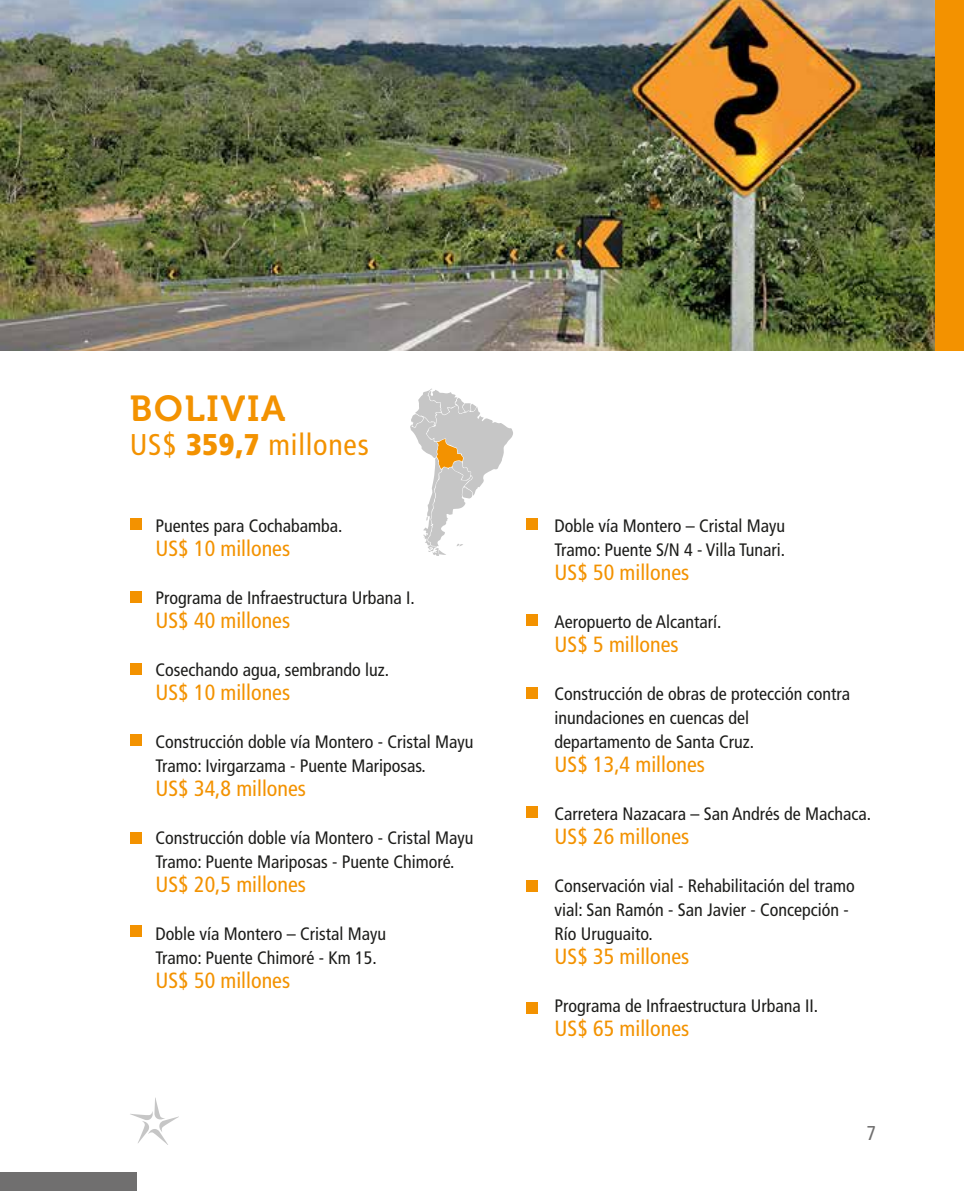
<style>
.page{position:relative;width:964px;height:1191px;background:#fff}
.page>*{position:absolute;margin:0;border:0;box-sizing:border-box;transform-origin:0 0}
.t1{font:36px "Museo 700";letter-spacing:.05em;color:#f39200}
.t2{font:condensed 30px "Frutiger LT Std";letter-spacing:.025em;color:#f39200}
.t3{font:condensed 22px "Frutiger LT Std";color:#f39200}
.t4{font:condensed 20px "Frutiger LT Std";color:#706f6f}
.t5{font:condensed 18px/24px "Frutiger LT Std";color:#1d1d1b}
.s1{font-weight:900}
</style>
<div class="page">
<div style="left:130px;top:518px;width:11px;height:12px;background:#f39200"></div>
<div style="left:130px;top:591px;width:11px;height:12px;background:#f39200"></div>
<div style="left:130px;top:663px;width:11px;height:12px;background:#f39200"></div>
<div style="left:130px;top:734px;width:11px;height:12px;background:#f39200"></div>
<div style="left:130px;top:832px;width:11px;height:11px;background:#f39200"></div>
<div style="left:130px;top:925px;width:11px;height:12px;background:#f39200"></div>
<div style="left:526px;top:518px;width:12px;height:12px;background:#f39200"></div>
<div style="left:526px;top:614px;width:12px;height:12px;background:#f39200"></div>
<div style="left:526px;top:687px;width:12px;height:12px;background:#f39200"></div>
<div style="left:526px;top:806px;width:12px;height:11px;background:#f39200"></div>
<div style="left:526px;top:880px;width:12px;height:12px;background:#f39200"></div>
<div style="left:526px;top:1002px;width:12px;height:11px;background:#f39200"></div>
<svg style="left:130px;top:1097px;width:49px;height:42px"></svg>
<img style="left:0;top:0;width:935px;height:351px">
<svg style="left:410px;top:388px;width:103px;height:168px"></svg>
<div style="left:935px;top:0;width:29px;height:351px;background:#f39200"></div>
<h1 class="t1" style="left:130px;top:389px;width:157px">BOLIVIA</h1>
<h2 class="t2" style="left:130px;top:427px;width:240px">US$ <span class="s1">359,7</span> millones</h2>
<p class="t5" style="left:155px;top:513px;width:188px">Puentes para Cochabamba.</p>
<p class="t3" style="left:155px;top:535px;width:136px">US$ 10 millones</p>
<p class="t5" style="left:155px;top:585px;width:261px">Programa de Infraestructura Urbana I.</p>
<p class="t3" style="left:155px;top:607px;width:136px">US$ 40 millones</p>
<p class="t5" style="left:155px;top:657px;width:235px">Cosechando agua, sembrando luz.</p>
<p class="t3" style="left:155px;top:679px;width:136px">US$ 10 millones</p>
<p class="t5" style="left:155px;top:729px;width:319px">Construcción doble vía Montero - Cristal Mayu<br>Tramo: Ivirgarzama - Puente Mariposas.</p>
<p class="t3" style="left:155px;top:775px;width:152px">US$ 34,8 millones</p>
<p class="t5" style="left:155px;top:825px;width:319px">Construcción doble vía Montero - Cristal Mayu<br>Tramo: Puente Mariposas - Puente Chimoré.</p>
<p class="t3" style="left:155px;top:871px;width:152px">US$ 20,5 millones</p>
<p class="t5" style="left:155px;top:921px;width:232px">Doble vía Montero – Cristal Mayu<br>Tramo: Puente Chimoré - Km 15.</p>
<p class="t3" style="left:155px;top:967px;width:136px">US$ 50 millones</p>
<p class="t5" style="left:554px;top:513px;width:232px">Doble vía Montero – Cristal Mayu<br>Tramo: Puente S/N 4 - Villa Tunari.</p>
<p class="t3" style="left:554px;top:559px;width:136px">US$ 50 millones</p>
<p class="t5" style="left:554px;top:609px;width:168px">Aeropuerto de Alcantarí.</p>
<p class="t3" style="left:554px;top:631px;width:126px">US$ 5 millones</p>
<p class="t5" style="left:554px;top:681px;width:297px">Construcción de obras de protección contra inundaciones en cuencas del<br>departamento de Santa Cruz.</p>
<p class="t3" style="left:554px;top:751px;width:152px">US$ 13,4 millones</p>
<p class="t5" style="left:554px;top:801px;width:318px">Carretera Nazacara – San Andrés de Machaca.</p>
<p class="t3" style="left:554px;top:823px;width:136px">US$ 26 millones</p>
<p class="t5" style="left:554px;top:873px;width:302px">Conservación vial - Rehabilitación del tramo vial: San Ramón - San Javier - Concepción -<br>Río Uruguaito.</p>
<p class="t3" style="left:554px;top:943px;width:136px">US$ 35 millones</p>
<p class="t5" style="left:554px;top:993px;width:265px">Programa de Infraestructura Urbana II.</p>
<p class="t3" style="left:554px;top:1015px;width:136px">US$ 65 millones</p>
<p class="t4" style="left:866px;top:1121px;width:11px">7</p>
</div>
